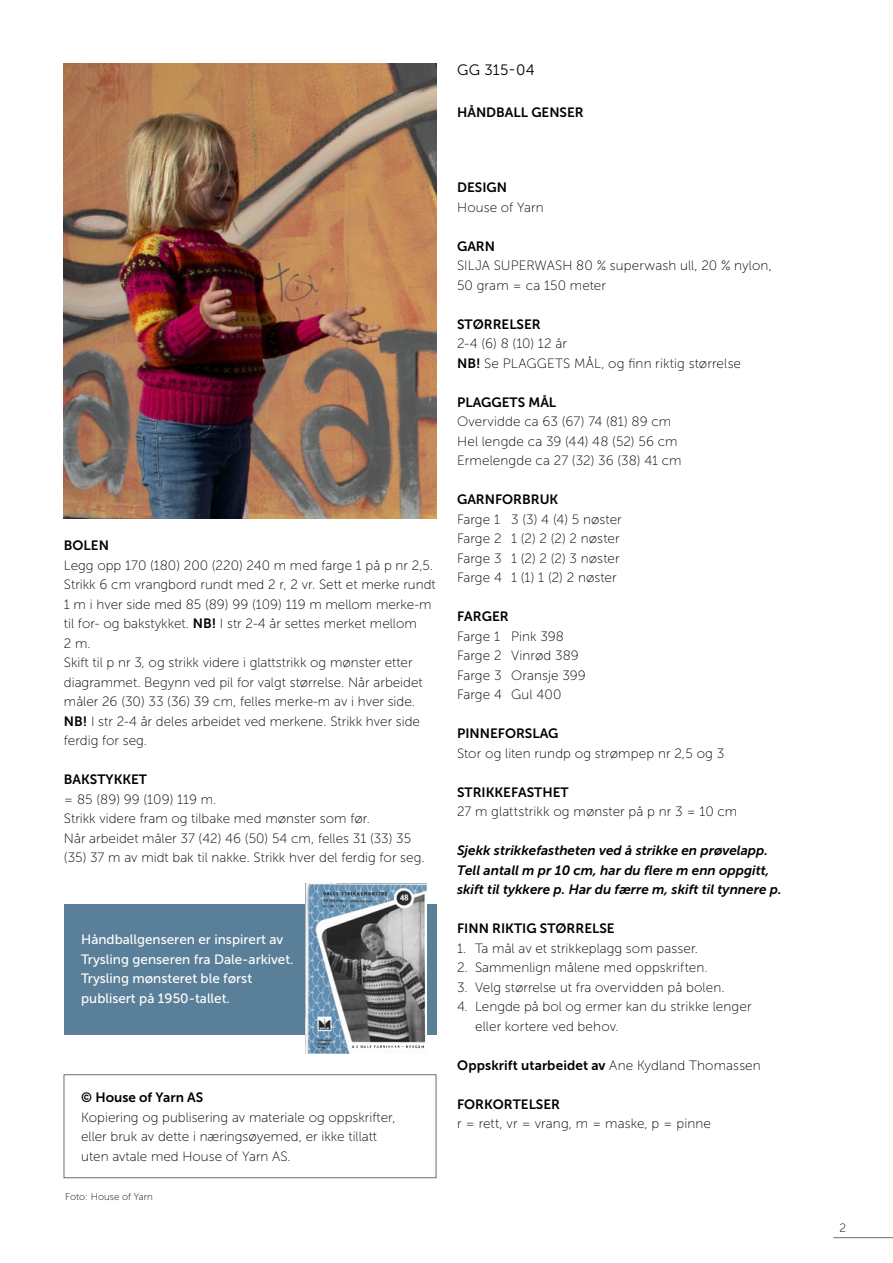
<style>
.page{position:relative;width:893px;height:1263px;background:#fff}
.page>*{position:absolute;margin:0;border:0;box-sizing:border-box;transform-origin:0 0}
.t1{font:15px "Museo Sans 300";letter-spacing:.015em;color:#000}
.INNHOLD_-_Uten_orddeling{font:13.5px/19.5px "Museo Sans 100";color:#000}
.Faktatekst{font:13.5px "Museo Sans 100";letter-spacing:.005em;color:#000}
.Faktatekst-2{font:13.5px "Museo Sans 700";color:#000}
.Faktatekst-3{font:italic 13.5px "Museo Sans 700";color:#000}
.t2{font:13.5px/19.5px "Museo Sans 500";color:#fff}
.INNHOLD_-_Uten_orddeling-2{font:13.5px "Museo Sans 700";color:#000}
.t3{font:12px "Museo Sans 100";color:#000}
.t4{font:9.75px "Museo Sans 100";color:#000}
.s1{font-family:"Museo Sans 700"}
.s2{font-family:"Museo Sans 100"}
</style>
<div class="page">
<hr style="left:833px;top:1237px;width:60px;height:1px;background:#6e6e6e">
<img style="left:64px;top:64px;width:372px;height:455px">
<div style="left:64px;top:1074px;width:372px;height:104px;border:1px solid #686c6e"></div>
<div style="left:64px;top:904px;width:372px;height:131px;background:#5a7f98"></div>
<img style="left:306px;top:884px;width:120px;height:169px">
<p class="t1" style="left:457px;top:62px;width:79px">GG 315-04</p>
<p class="Faktatekst-2" style="left:457px;top:105px;width:128px">HÅNDBALL GENSER</p>
<p class="INNHOLD_-_Uten_orddeling-2" style="left:64px;top:538px;width:46px">BOLEN</p>
<p class="INNHOLD_-_Uten_orddeling" style="left:64px;top:556px;width:373px">Legg opp 170 (180) 200 (220) 240 m med farge 1 på p nr 2,5.<br>Strikk 6 cm vrangbord rundt med 2 r, 2 vr. Sett et merke rundt 1 m i hver side med 85 (89) 99 (109) 119 m mellom merke-m til for- og bakstykket. <span class="s1">NB!</span> I str 2-4 år settes merket mellom</p>
<p class="INNHOLD_-_Uten_orddeling" style="left:64px;top:634px;width:28px">2 m.</p>
<p class="INNHOLD_-_Uten_orddeling" style="left:64px;top:653px;width:360px">Skift til p nr 3, og strikk videre i glattstrikk og mønster etter diagrammet. Begynn ved pil for valgt størrelse. Når arbeidet måler 26 (30) 33 (36) 39 cm, felles merke-m av i hver side.<br><span class="s1">NB!</span> I str 2-4 år deles arbeidet ved merkene. Strikk hver side ferdig for seg.</p>
<p class="INNHOLD_-_Uten_orddeling-2" style="left:64px;top:772px;width:85px">BAKSTYKKET</p>
<p class="INNHOLD_-_Uten_orddeling" style="left:64px;top:790px;width:154px">= 85 (89) 99 (109) 119 m.</p>
<p class="INNHOLD_-_Uten_orddeling" style="left:64px;top:809px;width:308px">Strikk videre fram og tilbake med mønster som før.</p>
<p class="INNHOLD_-_Uten_orddeling" style="left:64px;top:829px;width:349px">Når arbeidet måler 37 (42) 46 (50) 54 cm, felles 31 (33) 35</p>
<p class="INNHOLD_-_Uten_orddeling" style="left:64px;top:848px;width:362px">(35) 37 m av midt bak til nakke. Strikk hver del ferdig for seg.</p>
<p class="t2" style="left:81px;top:930px;width:214px">Håndballgenseren er inspirert av<br>Trysling genseren fra Dale-arkivet.</p>
<p class="t2" style="left:81px;top:969px;width:173px">Trysling mønsteret ble først</p>
<p class="t2" style="left:81px;top:988px;width:150px">publisert på 1950-tallet.</p>
<p class="Faktatekst-2" style="left:81px;top:1090px;width:124px">© House of Yarn AS</p>
<p class="INNHOLD_-_Uten_orddeling" style="left:81px;top:1107px;width:316px">Kopiering og publisering av materiale og oppskrifter,</p>
<p class="INNHOLD_-_Uten_orddeling" style="left:81px;top:1127px;width:298px">eller bruk av dette i næringsøyemed, er ikke tillatt</p>
<p class="INNHOLD_-_Uten_orddeling" style="left:81px;top:1146px;width:211px">uten avtale med House of Yarn AS.</p>
<p class="t4" style="left:65px;top:1191px;width:89px">Foto: House of Yarn</p>
<p class="Faktatekst-2" style="left:457px;top:180px;width:51px">DESIGN</p>
<p class="Faktatekst" style="left:457px;top:200px;width:88px">House of Yarn</p>
<p class="Faktatekst-2" style="left:457px;top:239px;width:40px">GARN</p>
<p class="Faktatekst" style="left:457px;top:258px;width:316px">SILJA SUPERWASH 80 % superwash ull, 20 % nylon,</p>
<p class="Faktatekst" style="left:457px;top:278px;width:150px">50 gram = ca 150 meter</p>
<p class="Faktatekst-2" style="left:457px;top:317px;width:85px">STØRRELSER</p>
<p class="Faktatekst" style="left:457px;top:336px;width:112px">2-4 (6) 8 (10) 12 år</p>
<p class="Faktatekst" style="left:457px;top:356px;width:285px"><span class="s1">NB!</span> Se PLAGGETS MÅL, og finn riktig størrelse</p>
<p class="Faktatekst-2" style="left:457px;top:395px;width:101px">PLAGGETS MÅL</p>
<p class="Faktatekst" style="left:457px;top:414px;width:216px">Overvidde ca 63 (67) 74 (81) 89 cm</p>
<p class="Faktatekst" style="left:457px;top:434px;width:222px">Hel lengde ca 39 (44) 48 (52) 56 cm</p>
<p class="Faktatekst" style="left:457px;top:453px;width:226px">Ermelengde ca 27 (32) 36 (38) 41 cm</p>
<p class="Faktatekst-2" style="left:457px;top:492px;width:103px">GARNFORBRUK</p>
<p class="Faktatekst" style="left:457px;top:512px;width:166px">Farge 1 3 (3) 4 (4) 5 nøster</p>
<p class="Faktatekst" style="left:457px;top:531px;width:164px">Farge 2 1 (2) 2 (2) 2 nøster</p>
<p class="Faktatekst" style="left:457px;top:551px;width:164px">Farge 3 1 (2) 2 (2) 3 nøster</p>
<p class="Faktatekst" style="left:457px;top:570px;width:161px">Farge 4 1 (1) 1 (2) 2 nøster</p>
<p class="Faktatekst-2" style="left:457px;top:609px;width:53px">FARGER</p>
<p class="Faktatekst" style="left:457px;top:629px;width:108px">Farge 1 Pink 398</p>
<p class="Faktatekst" style="left:457px;top:648px;width:123px">Farge 2 Vinrød 389</p>
<p class="Faktatekst" style="left:457px;top:668px;width:130px">Farge 3 Oransje 399</p>
<p class="Faktatekst" style="left:457px;top:687px;width:106px">Farge 4 Gul 400</p>
<p class="Faktatekst-2" style="left:457px;top:726px;width:103px">PINNEFORSLAG</p>
<p class="Faktatekst" style="left:457px;top:746px;width:269px">Stor og liten rundp og strømpep nr 2,5 og 3</p>
<p class="Faktatekst-2" style="left:457px;top:785px;width:113px">STRIKKEFASTHET</p>
<p class="Faktatekst" style="left:457px;top:804px;width:282px">27 m glattstrikk og mønster på p nr 3 = 10 cm</p>
<p class="Faktatekst-3" style="left:457px;top:843px;width:312px">Sjekk strikkefastheten ved å strikke en prøvelapp.</p>
<p class="Faktatekst-3" style="left:457px;top:863px;width:314px">Tell antall m pr 10 cm, har du flere m enn oppgitt,</p>
<p class="Faktatekst-3" style="left:457px;top:882px;width:326px">skift til tykkere p. Har du færre m, skift til tynnere p.</p>
<p class="Faktatekst-2" style="left:457px;top:921px;width:159px">FINN RIKTIG STØRRELSE</p>
<p class="Faktatekst" style="left:457px;top:941px;width:243px">1. Ta mål av et strikkeplagg som passer.</p>
<p class="Faktatekst" style="left:457px;top:960px;width:252px">2. Sammenlign målene med oppskriften.</p>
<p class="Faktatekst" style="left:457px;top:980px;width:269px">3. Velg størrelse ut fra overvidden på bolen.</p>
<p class="Faktatekst" style="left:457px;top:999px;width:296px">4. Lengde på bol og ermer kan du strikke lenger</p>
<p class="Faktatekst" style="left:475px;top:1019px;width:145px">eller kortere ved behov.</p>
<p class="Faktatekst-2" style="left:457px;top:1058px;width:305px">Oppskrift utarbeidet av <span class="s2">Ane Kydland Thomassen</span></p>
<p class="Faktatekst-2" style="left:457px;top:1097px;width:104px">FORKORTELSER</p>
<p class="Faktatekst" style="left:457px;top:1116px;width:255px">r = rett, vr = vrang, m = maske, p = pinne</p>
<p class="t3" style="left:839px;top:1221px;width:8px">2</p>
</div>
